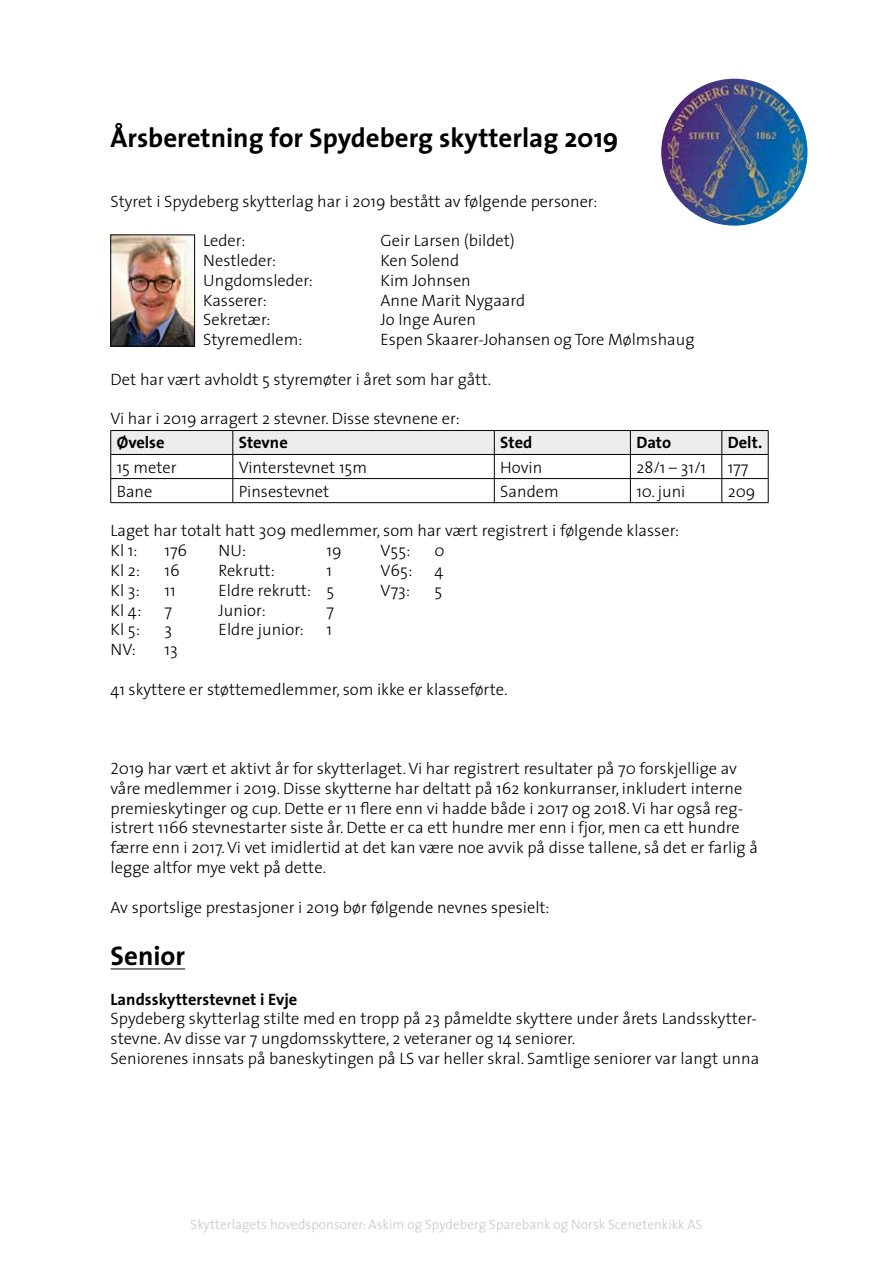
<style>
.page{position:relative;width:893px;height:1263px;background:#fff}
.page>*{position:absolute;margin:0;border:0;box-sizing:border-box;transform-origin:0 0}
.t1{font:700 27px "The Sans";color:#000}
.t2{font:300 16.5px/19.8px "The Sans";color:#000}
.t3{font:700 16.5px "The Sans";color:#000}
.t4{font:300 13.5px "The Sans";color:#c6c6c6}
.s1{font-family:"The Sans Light Caps";font-weight:400}
</style>
<div class="page">
<hr style="left:111px;top:969px;width:74px;height:1px;background:#000">
<svg style="left:110px;top:430px;width:659px;height:72px"></svg>
<hr style="left:111px;top:502px;width:122px;height:1px;background:#000">
<hr style="left:233px;top:502px;width:261px;height:1px;background:#000">
<hr style="left:494px;top:502px;width:136px;height:1px;background:#000">
<hr style="left:630px;top:502px;width:92px;height:1px;background:#000">
<hr style="left:722px;top:502px;width:46px;height:1px;background:#000">
<img style="left:661px;top:79px;width:146px;height:147px;border-radius:73px">
<img style="left:113px;top:237px;width:80px;height:107px">
<div style="left:111px;top:235px;width:84px;height:111px;border:1px solid #000"></div>
<h1 class="t1" style="left:111px;top:115px;width:510px">Årsberetning for Spydeberg skytterlag 2019</h1>
<p class="t2" style="left:111px;top:190px;width:489px">Styret i Spydeberg skytterlag har i 2019 bestått av følgende personer:</p>
<p class="t2" style="left:203px;top:230px;width:44px">Leder:</p>
<p class="t2" style="left:381px;top:230px;width:136px">Geir Larsen (bildet)</p>
<p class="t2" style="left:203px;top:250px;width:74px">Nestleder:</p>
<p class="t2" style="left:381px;top:250px;width:80px">Ken Solend</p>
<p class="t2" style="left:203px;top:270px;width:111px">Ungdomsleder:</p>
<p class="t2" style="left:381px;top:270px;width:92px">Kim Johnsen</p>
<p class="t2" style="left:203px;top:289px;width:65px">Kasserer:</p>
<p class="t2" style="left:381px;top:289px;width:146px">Anne Marit Nygaard</p>
<p class="t2" style="left:203px;top:309px;width:69px">Sekretær:</p>
<p class="t2" style="left:381px;top:309px;width:97px">Jo Inge Auren</p>
<p class="t2" style="left:203px;top:329px;width:101px">Styremedlem:</p>
<p class="t2" style="left:381px;top:329px;width:316px">Espen Skaarer-Johansen og Tore Mølmshaug</p>
<p class="t2" style="left:111px;top:369px;width:382px">Det har vært avholdt 5 styremøter i året som har gått.</p>
<p class="t2" style="left:111px;top:408px;width:351px">Vi har i 2019 arragert 2 stevner. Disse stevnene er:</p>
<p class="t3" style="left:117px;top:429px;width:49px">Øvelse</p>
<p class="t3" style="left:239px;top:429px;width:51px">Stevne</p>
<p class="t3" style="left:500px;top:429px;width:34px">Sted</p>
<p class="t3" style="left:636px;top:429px;width:36px">Dato</p>
<p class="t3" style="left:728px;top:429px;width:36px">Delt.</p>
<p class="t2" style="left:117px;top:457px;width:62px">15 meter</p>
<p class="t2" style="left:239px;top:457px;width:130px">Vinterstevnet 15m</p>
<p class="t2" style="left:500px;top:457px;width:43px">Hovin</p>
<p class="t2" style="left:636px;top:457px;width:71px">28/1 – 31/1</p>
<p class="t2" style="left:728px;top:457px;width:22px">177</p>
<p class="t2" style="left:117px;top:481px;width:37px">Bane</p>
<p class="t2" style="left:239px;top:481px;width:92px">Pinsestevnet</p>
<p class="t2" style="left:500px;top:481px;width:60px">Sandem</p>
<p class="t2" style="left:636px;top:481px;width:51px">10. juni</p>
<p class="t2" style="left:728px;top:481px;width:29px">209</p>
<p class="t2" style="left:111px;top:520px;width:570px">Laget har totalt hatt 309 medlemmer, som har vært registrert i følgende klasser:<br>Kl 1:</p>
<p class="t2" style="left:165px;top:540px;width:24px">176</p>
<p class="t2" style="left:219px;top:540px;width:29px">NU:</p>
<p class="t2" style="left:327px;top:540px;width:17px">19</p>
<p class="t2" style="left:381px;top:540px;width:31px">V55:</p>
<p class="t2" style="left:435px;top:540px;width:12px">0</p>
<p class="t2" style="left:111px;top:560px;width:31px">Kl 2:</p>
<p class="t2" style="left:165px;top:560px;width:17px">16</p>
<p class="t2" style="left:219px;top:560px;width:58px">Rekrutt:</p>
<p class="t2" style="left:327px;top:560px;width:7px">1</p>
<p class="t2" style="left:381px;top:560px;width:33px">V65:</p>
<p class="t2" style="left:435px;top:560px;width:10px">4</p>
<p class="t2" style="left:111px;top:580px;width:31px">Kl 3:</p>
<p class="t2" style="left:165px;top:580px;width:13px">11</p>
<p class="t2" style="left:219px;top:580px;width:117px">Eldre rekrutt: 5</p>
<p class="t2" style="left:381px;top:580px;width:31px">V73:</p>
<p class="t2" style="left:435px;top:580px;width:9px">5</p>
<p class="t2" style="left:111px;top:600px;width:32px">Kl 4:</p>
<p class="t2" style="left:165px;top:600px;width:9px">7</p>
<p class="t2" style="left:219px;top:600px;width:49px">Junior:</p>
<p class="t2" style="left:327px;top:600px;width:9px">7</p>
<p class="t2" style="left:111px;top:619px;width:31px">Kl 5:</p>
<p class="t2" style="left:165px;top:619px;width:9px">3</p>
<p class="t2" style="left:219px;top:619px;width:87px">Eldre junior:</p>
<p class="t2" style="left:327px;top:619px;width:7px">1</p>
<p class="t2" style="left:111px;top:639px;width:27px">NV:</p>
<p class="t2" style="left:165px;top:639px;width:15px">13</p>
<p class="t2" style="left:111px;top:679px;width:399px">41 skyttere er støttemedlemmer, som ikke er klasseførte.</p>
<p class="t2" style="left:111px;top:758px;width:649px"><span class="s1">2</span>019 har vært et aktivt år for skytterlaget. Vi har registrert resultater på 70 forskjellige av våre medlemmer i 2019. Disse skytterne har deltatt på 162 konkurranser, inkludert interne premieskytinger og cup. Dette er 11 flere enn vi hadde både i 2017 og 2018. Vi har også reg&shy;istrert 1166 stevnestarter siste år. Dette er ca ett hundre mer enn i fjor, men ca ett hundre færre enn i 2017. Vi vet imidlertid at det kan være noe avvik på disse tallene, så det er farlig å legge altfor mye vekt på dette.</p>
<p class="t2" style="left:111px;top:897px;width:441px">Av sportslige prestasjoner i 2019 bør følgende nevnes spesielt:</p>
<h1 class="t1" style="left:111px;top:933px;width:76px">Senior</h1>
<p class="t3" style="left:111px;top:985px;width:188px">Landsskytterstevnet i Evje</p>
<p class="t2" style="left:111px;top:1008px;width:650px">Spydeberg skytterlag stilte med en tropp på 23 påmeldte skyttere under årets Landsskytter&shy;stevne. Av disse var 7 ungdomsskyttere, 2 veteraner og 14 seniorer.<br>Seniorenes innsats på baneskytingen på LS var heller skral. Samtlige seniorer var langt unna</p>
<p class="t4" style="left:191px;top:1213px;width:513px">Skytterlagets hovedsponsorer: Askim og Spydeberg Sparebank og Norsk Scenetenkikk AS</p>
</div>
